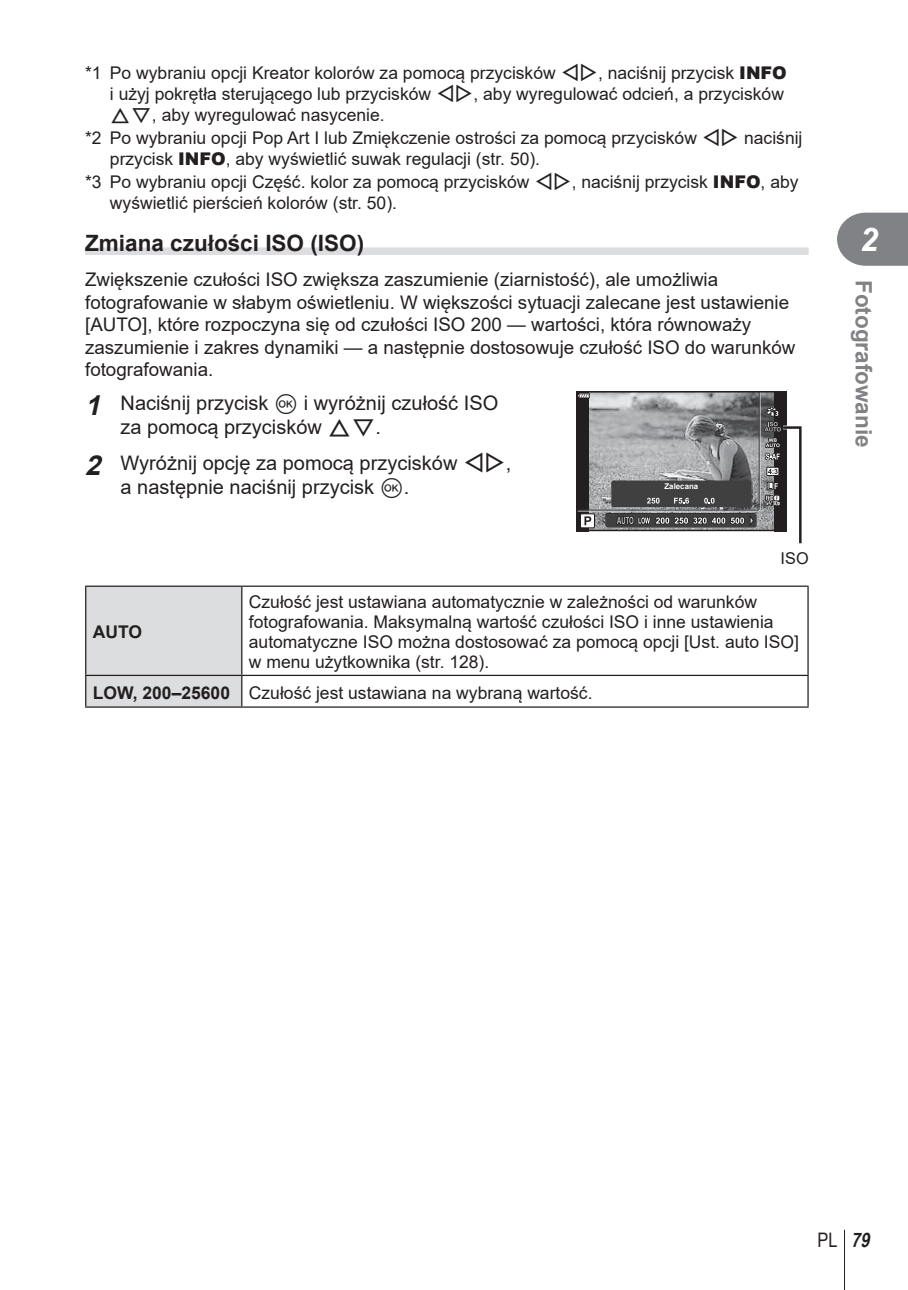
<style>
.page{position:relative;width:908px;height:1290px;background:#fff}
.page>*{position:absolute;margin:0;border:0;box-sizing:border-box;transform-origin:0 0}
.t1{font:italic 700 32.5px "Arial";color:#fff}
.t2{font:700 22.5px "Arial";color:#231f20}
.t3{font:700 22.5px "Arial";color:#808285}
.t4{font:20px/24px "Arial";color:#231f20}
.t5{font:20px "Arial Narrow";color:#231f20}
.t6{font:18.75px/22.5px "Arial";color:#231f20}
.t7{font:17.5px/21px "Arial";color:#231f20}
.t8{font:700 17.5px "Arial";color:#231f20}
.t9{font:16.25px "Arial";color:#231f20}
.t10{font:700 8px "Arial";color:#fff}
.s1{font-family:"olympus 15"}
.s2{font-weight:900}
.s3{font-weight:700;font-style:italic;font-size:27.5px}
.s4{font-family:"Olympus 7"}
.s5{font-weight:700}
.s6{font-weight:700;font-style:italic}
</style>
<div class="page">
<svg style="left:837px;top:213px;width:70px;height:53px;background:#8b8d90"></svg>
<hr style="left:843px;top:1230px;width:1px;height:60px;background:#231f20">
<div style="left:85px;top:247px;width:723px;height:8px;background:#dcddde"></div>
<svg style="left:576px;top:391px;width:226px;height:153px;background:#8c8c8e"></svg>
<div style="left:86px;top:587px;width:155px;height:119px;background:#dcddde"></div>
<hr style="left:85px;top:585px;width:157px;height:2px;background:#231f20">
<hr style="left:85px;top:587px;width:1px;height:88px;background:#231f20">
<hr style="left:242px;top:585px;width:566px;height:2px;background:#231f20">
<hr style="left:241px;top:587px;width:1px;height:88px;background:#231f20">
<hr style="left:807px;top:587px;width:1px;height:88px;background:#231f20">
<hr style="left:85px;top:675px;width:157px;height:1px;background:#231f20">
<hr style="left:85px;top:676px;width:1px;height:30px;background:#231f20">
<hr style="left:242px;top:675px;width:566px;height:1px;background:#231f20">
<hr style="left:241px;top:676px;width:1px;height:30px;background:#231f20">
<hr style="left:807px;top:676px;width:1px;height:30px;background:#231f20">
<hr style="left:85px;top:706px;width:723px;height:2px;background:#231f20">
<p class="t7" style="left:110px;top:62px;width:678px;text-indent:-25px">*1 Po wybraniu opcji Kreator kolorów za pomocą przycisków <span class="s1">HI</span>, naciśnij przycisk <span class="s2">INFO </span>i użyj pokrętła sterującego lub przycisków <span class="s1">HI</span>, aby wyregulować odcień, a przycisków<br><span class="s1">FG</span>, aby wyregulować nasycenie.</p>
<p class="t7" style="left:110px;top:127px;width:693px;text-indent:-25px">*2 Po wybraniu opcji Pop Art I lub Zmiękczenie ostrości za pomocą przycisków <span class="s1">HI</span> naciśnij przycisk <span class="s2">INFO</span>, aby wyświetlić suwak regulacji (str. 50).</p>
<p class="t7" style="left:110px;top:171px;width:689px;text-indent:-25px">*3 Po wybraniu opcji Część. kolor za pomocą przycisków <span class="s1">HI</span>, naciśnij przycisk <span class="s2">INFO</span>, aby wyświetlić pierścień kolorów (str. 50).</p>
<p class="t2" style="left:85px;top:231px;width:280px">Zmiana czułości ISO (ISO)</p>
<p class="t6" style="left:85px;top:268px;width:711px">Zwiększenie czułości ISO zwiększa zaszumienie (ziarnistość), ale umożliwia fotografowanie w słabym oświetleniu. W większości sytuacji zalecane jest ustawienie [AUTO], które rozpoczyna się od czułości ISO 200 — wartości, która równoważy zaszumienie i zakres dynamiki — a następnie dostosowuje czułość ISO do warunków fotografowania.</p>
<p class="t4" style="left:120px;top:391px;width:379px;text-indent:-35px"><span class="s3">1</span> Naciśnij przycisk <span class="s4">Q</span> i wyróżnij czułość ISO za pomocą przycisków <span class="s1">FG</span>.</p>
<p class="t4" style="left:120px;top:451px;width:392px;text-indent:-35px"><span class="s3">2</span> Wyróżnij opcję za pomocą przycisków <span class="s1">HI</span>, a następnie naciśnij przycisk <span class="s4">Q</span>.</p>
<p class="t10" style="left:664px;top:482px;width:35px">Zalecana</p>
<p class="t9" style="left:780px;top:547px;width:29px">ISO</p>
<p class="t7" style="left:249px;top:592px;width:551px;line-height:20px">Czułość jest ustawiana automatycznie w zależności od warunków fotografowania. Maksymalną wartość czułości ISO i inne ustawienia automatyczne ISO można dostosować za pomocą opcji [Ust. auto ISO] w menu użytkownika (str. 128).</p>
<p class="t7" style="left:93px;top:682px;width:501px"><span class="s5">LOW, 200–25600</span> Czułość jest ustawiana na wybraną wartość.</p>
<p class="t8" style="left:93px;top:622px;width:51px">AUTO</p>
<h1 class="t1" style="left:859px;top:221px;width:20px">2</h1>
<p class="t3" style="left:875px;top:280px;width:169px;rotate:90deg">Fotografowanie</p>
<p class="t5" style="left:817px;top:1228px;width:57px">PL <span class="s6">79</span></p>
</div>
